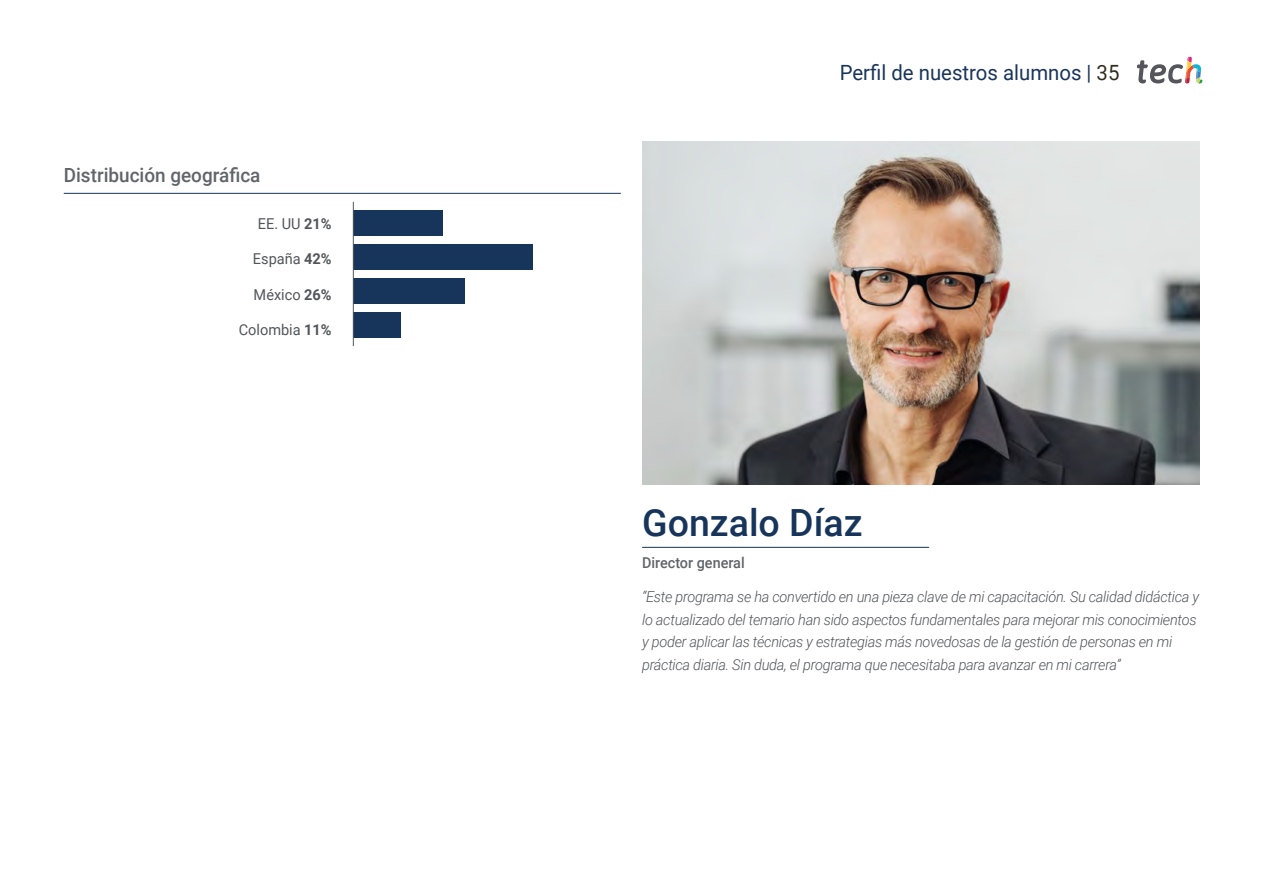
<style>
.page{position:relative;width:1263px;height:893px;background:#fff}
.page>*{position:absolute;margin:0;border:0;box-sizing:border-box;transform-origin:0 0}
.t1{font:500 37.5px "Roboto";color:#17355b}
.t2{font:21px "Roboto";color:#1a355c}
.t3{font:500 19.5px "Roboto";color:#61646a}
.t4{font:italic 300 15px/22.5px "Roboto";letter-spacing:-.02em;color:#52555b}
.t5{font:15px "Roboto";color:#52555b}
.t6{font:500 15px "Roboto";color:#61646a;scale:.96 1}
.s1{font-weight:700}
.s2{color:#312e20}
</style>
<div class="page">
<svg style="left:1137px;top:57px;width:65px;height:27px"></svg>
<hr style="left:64px;top:193px;width:557px;height:1px;background:#17355b">
<hr style="left:642px;top:547px;width:287px;height:1px;background:#123352">
<img style="left:642px;top:141px;width:557px;height:343px">
<div style="left:353px;top:278px;width:112px;height:26px;background:#17355b"></div>
<div style="left:353px;top:210px;width:90px;height:26px;background:#17355b"></div>
<div style="left:353px;top:244px;width:180px;height:26px;background:#17355b"></div>
<div style="left:354px;top:312px;width:47px;height:26px;background:#17355b"></div>
<hr style="left:353px;top:202px;width:1px;height:144px;background:#52555b">
<h3 class="t3" style="left:64px;top:161px;width:198px">Distribución geográfica</h3>
<p class="t5" style="left:258px;top:213px;width:75px">EE. UU <span class="s1">21%</span></p>
<p class="t5" style="left:253px;top:248px;width:80px">España <span class="s1">42%</span></p>
<p class="t5" style="left:254px;top:284px;width:80px">México <span class="s1">26%</span></p>
<p class="t5" style="left:239px;top:319px;width:94px">Colombia <span class="s1">11%</span></p>
<h2 class="t2" style="left:840px;top:57px;width:281px">Perfil de nuestros alumnos | <span class="s2">35</span></h2>
<h1 class="t1" style="left:642px;top:496px;width:222px">Gonzalo Díaz</h1>
<p class="t6" style="left:642px;top:552px;width:108px">Director general</p>
<p class="t4" style="left:642px;top:585px;width:558px">“Este programa se ha convertido en una pieza clave de mi capacitación. Su calidad didáctica y lo actualizado del temario han sido aspectos fundamentales para mejorar mis conocimientos y poder aplicar las técnicas y estrategias más novedosas de la gestión de personas en mi práctica diaria. Sin duda, el programa que necesitaba para avanzar en mi carrera”</p>
</div>
